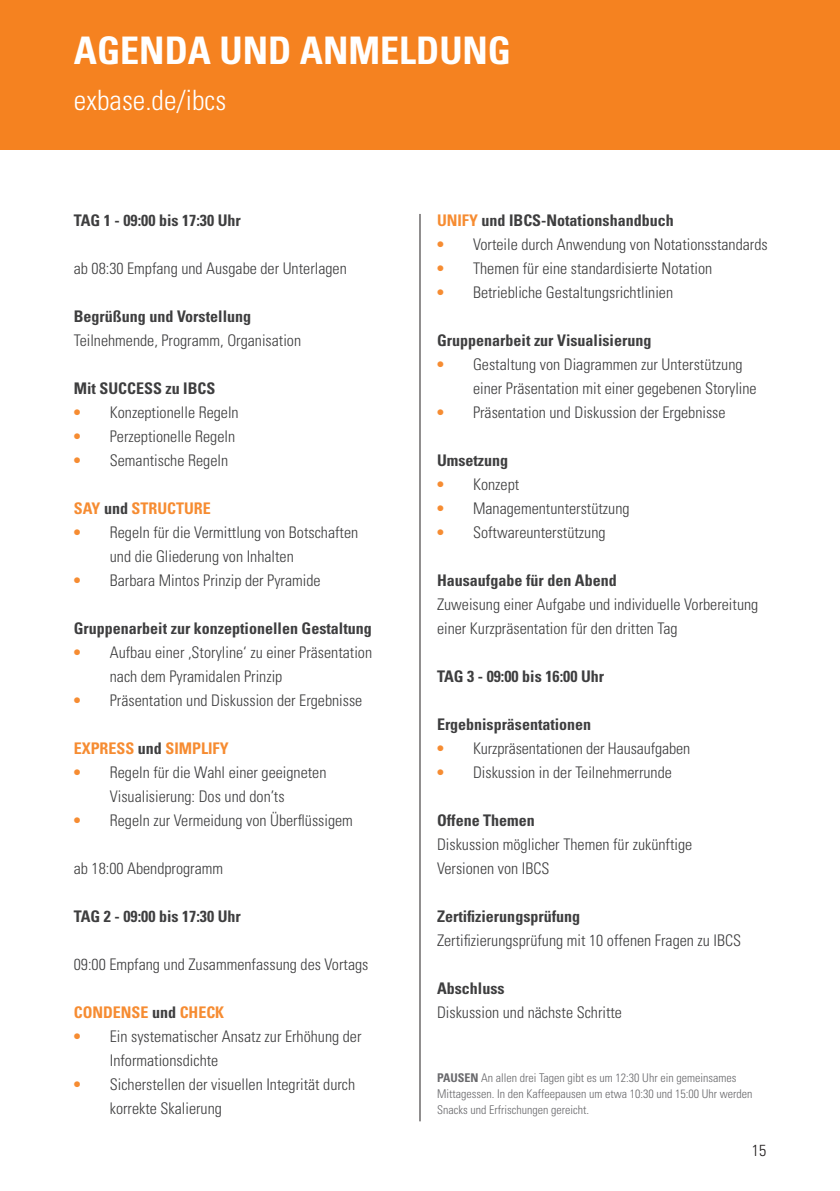
<style>
.page{position:relative;width:840px;height:1191px;background:#fff}
.page>*{position:absolute;margin:0;border:0;box-sizing:border-box;transform-origin:0 0}
.t1{font:700 condensed 38px "Univers LT Std";color:#fff}
.t2{font:300 condensed 28px "Univers LT Std";color:#fff}
.t3{font:300 condensed 16px/24px "Univers LT Std";color:#3e3e3f}
.t4{font:700 condensed 16px "Univers LT Std";color:#3e3e3f}
.t5{font:700 condensed 16px "Univers LT Std";color:#f68c32}
.t6{font:300 condensed 16px "Univers LT Std";color:#231f20}
.t7{font:300 condensed 12px/16px "Univers LT Std";color:#69696c}
.s1{font-weight:700;color:#f68c32}
.s2{color:#3e3e3f}
.s3{color:#f68c32}
.s4{font-weight:700}
</style>
<div class="page">
<div style="left:0;top:0;width:839px;height:149px;background:#f58220"></div>
<hr style="left:419px;top:214px;width:1px;height:907px;background:#231f20">
<h1 class="t1" style="left:74px;top:27px;width:438px">AGENDA UND ANMELDUNG</h1>
<h2 class="t2" style="left:74px;top:83px;width:154px">exbase.de/ibcs</h2>
<p class="t4" style="left:74px;top:210px;width:168px">TAG 1 - 09:00 bis 17:30 Uhr</p>
<p class="t3" style="left:74px;top:256px;width:274px">ab 08:30 Empfang und Ausgabe der Unterlagen</p>
<p class="t4" style="left:74px;top:306px;width:179px">Begrüßung und Vorstellung</p>
<p class="t3" style="left:74px;top:328px;width:229px">Teilnehmende, Programm, Organisation</p>
<p class="t4" style="left:74px;top:378px;width:143px">Mit SUCCESS zu IBCS</p>
<p class="t3" style="left:74px;top:400px;width:166px"><span class="s1">•</span> Konzeptionelle Regeln</p>
<p class="t3" style="left:74px;top:424px;width:163px"><span class="s1">•</span> Perzeptionelle Regeln</p>
<p class="t3" style="left:74px;top:448px;width:156px"><span class="s1">•</span> Semantische Regeln</p>
<p class="t5" style="left:74px;top:498px;width:138px">SAY <span class="s2">und</span> STRUCTURE</p>
<p class="t3" style="left:110px;top:520px;width:250px;text-indent:-36px"><span class="s1">•</span> Regeln für die Vermittlung von Botschaften und die Gliederung von Inhalten</p>
<p class="t3" style="left:74px;top:568px;width:248px"><span class="s1">•</span> Barbara Mintos Prinzip der Pyramide</p>
<p class="t4" style="left:74px;top:618px;width:299px">Gruppenarbeit zur konzeptionellen Gestaltung</p>
<p class="t3" style="left:110px;top:640px;width:264px;text-indent:-36px"><span class="s1">•</span> Aufbau einer ‚Storyline‘ zu einer Präsentation nach dem Pyramidalen Prinzip</p>
<p class="t3" style="left:74px;top:688px;width:290px"><span class="s1">•</span> Präsentation und Diskussion der Ergebnisse</p>
<p class="t5" style="left:74px;top:738px;width:156px">EXPRESS <span class="s2">und</span> SIMPLIFY</p>
<p class="t3" style="left:74px;top:760px;width:254px;text-align:center"><span class="s1">•</span> Regeln für die Wahl einer geeigneten<br>Visualisierung: Dos und don’ts</p>
<p class="t3" style="left:74px;top:808px;width:280px"><span class="s1">•</span> Regeln zur Vermeidung von Überflüssigem</p>
<p class="t3" style="left:74px;top:856px;width:151px">ab 18:00 Abendprogramm</p>
<p class="t4" style="left:74px;top:906px;width:168px">TAG 2 - 09:00 bis 17:30 Uhr</p>
<p class="t3" style="left:74px;top:952px;width:296px">09:00 Empfang und Zusammenfassung des Vortags</p>
<p class="t5" style="left:74px;top:1002px;width:152px">CONDENSE <span class="s2">und</span> CHECK</p>
<p class="t3" style="left:110px;top:1024px;width:253px;text-indent:-36px"><span class="s1">•</span> Ein systematischer Ansatz zur Erhöhung der<br>Informationsdichte</p>
<p class="t3" style="left:110px;top:1072px;width:247px;text-indent:-36px"><span class="s1">•</span> Sicherstellen der visuellen Integrität durch korrekte Skalierung</p>
<p class="t4" style="left:437px;top:210px;width:238px"><span class="s3">UNIFY</span> und IBCS-Notationshandbuch</p>
<p class="t3" style="left:437px;top:232px;width:332px"><span class="s1">•</span> Vorteile durch Anwendung von Notationsstandards</p>
<p class="t3" style="left:437px;top:256px;width:276px"><span class="s1">•</span> Themen für eine standardisierte Notation</p>
<p class="t3" style="left:437px;top:280px;width:237px"><span class="s1">•</span> Betriebliche Gestaltungsrichtlinien</p>
<p class="t4" style="left:437px;top:330px;width:216px">Gruppenarbeit zur Visualisierung</p>
<p class="t3" style="left:473px;top:352px;width:285px;text-indent:-36px"><span class="s1">•</span> Gestaltung von Diagrammen zur Unterstützung einer Präsentation mit einer gegebenen Storyline</p>
<p class="t3" style="left:437px;top:400px;width:290px"><span class="s1">•</span> Präsentation und Diskussion der Ergebnisse</p>
<p class="t4" style="left:437px;top:450px;width:73px">Umsetzung</p>
<p class="t3" style="left:437px;top:472px;width:84px"><span class="s1">•</span> Konzept</p>
<p class="t3" style="left:437px;top:496px;width:194px"><span class="s1">•</span> Managementunterstützung</p>
<p class="t3" style="left:437px;top:520px;width:170px"><span class="s1">•</span> Softwareunterstützung</p>
<p class="t4" style="left:437px;top:570px;width:181px">Hausaufgabe für den Abend</p>
<p class="t3" style="left:437px;top:592px;width:322px">Zuweisung einer Aufgabe und individuelle Vorbereitung einer Kurzpräsentation für den dritten Tag</p>
<p class="t4" style="left:437px;top:666px;width:168px">TAG 3 - 09:00 bis 16:00 Uhr</p>
<p class="t4" style="left:437px;top:714px;width:155px">Ergebnispräsentationen</p>
<p class="t3" style="left:437px;top:736px;width:254px"><span class="s1">•</span> Kurzpräsentationen der Hausaufgaben</p>
<p class="t3" style="left:437px;top:760px;width:236px"><span class="s1">•</span> Diskussion in der Teilnehmerrunde</p>
<p class="t4" style="left:437px;top:810px;width:99px">Offene Themen</p>
<p class="t3" style="left:437px;top:832px;width:256px">Diskussion möglicher Themen für zukünftige<br>Versionen von IBCS</p>
<p class="t4" style="left:437px;top:906px;width:145px">Zertifizierungsprüfung</p>
<p class="t3" style="left:437px;top:928px;width:305px">Zertifizierungsprüfung mit 10 offenen Fragen zu IBCS</p>
<p class="t4" style="left:437px;top:978px;width:69px">Abschluss</p>
<p class="t3" style="left:437px;top:1000px;width:186px">Diskussion und nächste Schritte</p>
<p class="t7" style="left:437px;top:1069px;width:317px"><span class="s4">PAUSEN</span> An allen drei Tagen gibt es um 12:30 Uhr ein gemeinsames<br>Mittagessen. In den Kaffeepausen um etwa 10:30 und 15:00 Uhr werden<br>Snacks und Erfrischungen gereicht.</p>
<p class="t6" style="left:751px;top:1140px;width:16px">15</p>
</div>
